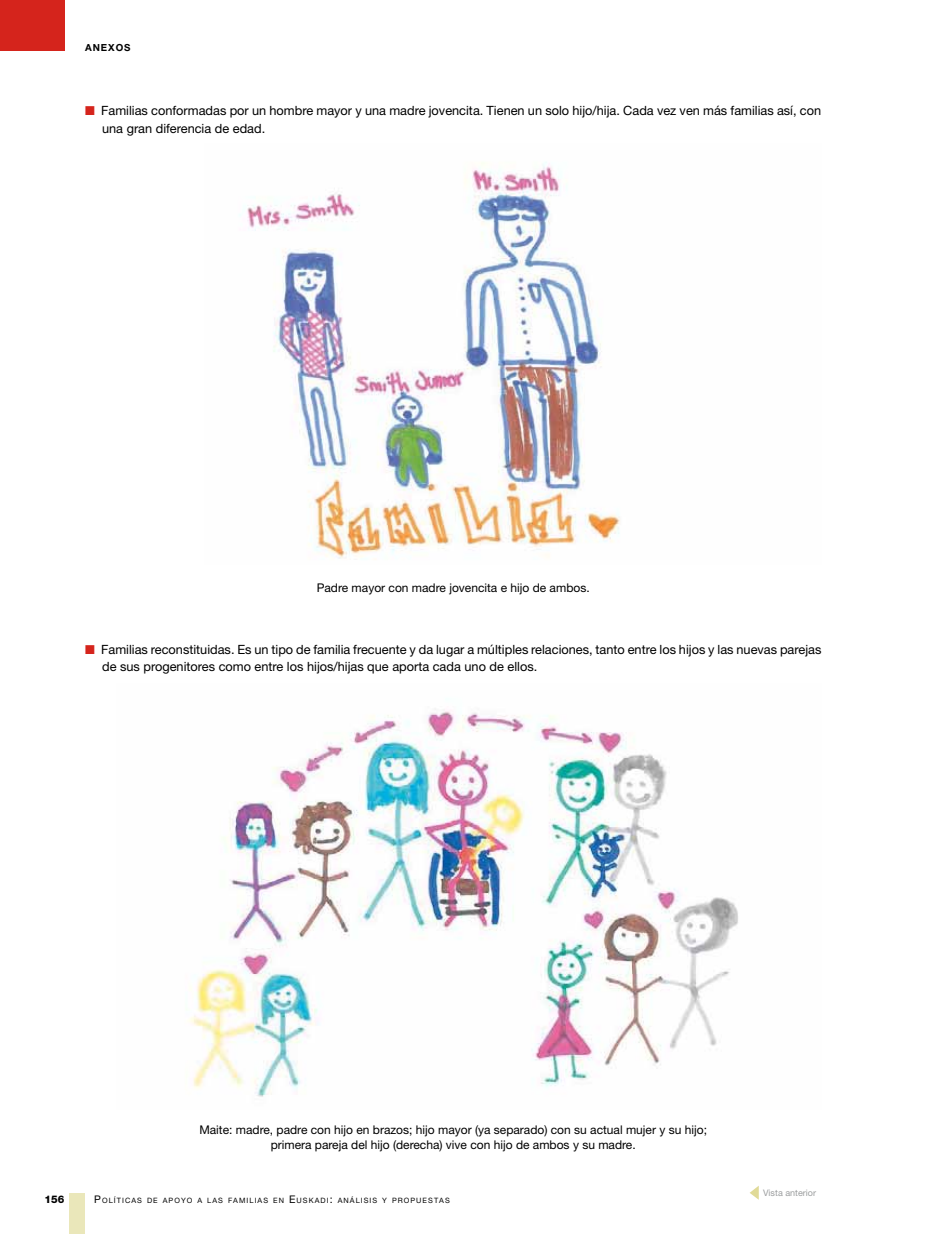
<style>
.page{position:relative;width:949px;height:1234px;background:#fff}
.page>*{position:absolute;margin:0;border:0;box-sizing:border-box;transform-origin:0 0}
.t1{font:12.75px/17.1px "Helvetica Neue LT Std";color:#000}
.t2{font:12px/14.4px "Helvetica Neue LT Std";color:#000;text-align:center}
.t3{font:800 10.5px "Helvetica Neue LT Std";color:#000}
.t4{font:700 9.75px "Helvetica Neue LT Std";letter-spacing:.1em;color:#000}
.t5{font:9px "Helvetica Neue LT Std";color:#9c9e9f}
.t6{font:7.35px "Helvetica Neue LT Std";letter-spacing:.145em;color:#000}
.s1{color:#d5241c}
.s2{font-size:10.5px}
</style>
<div class="page">
<img style="left:239px;top:162px;width:381px;height:398px">
<img style="left:188px;top:709px;width:550px;height:388px">
<div style="left:69px;top:1192px;width:16px;height:41px;background:#eae7ba"></div>
<div style="left:0;top:0;width:65px;height:51px;background:#d5241c"></div>
<svg style="left:749px;top:1186px;width:9px;height:13px"></svg>
<p class="t4" style="left:85px;top:41px;width:47px">ANEXOS</p>
<p class="t1" style="left:102px;top:102px;width:720px;text-indent:-17px"><span class="s1">■</span> Familias conformadas por un hombre mayor y una madre jovencita. Tienen un solo hijo/hija. Cada vez ven más familias así, con una gran diferencia de edad.</p>
<p class="t2" style="left:316px;top:580px;width:274px">Padre mayor con madre jovencita e hijo de ambos.</p>
<p class="t1" style="left:102px;top:640px;width:720px;text-indent:-17px"><span class="s1">■</span> Familias reconstituidas. Es un tipo de familia frecuente y da lugar a múltiples relaciones, tanto entre los hijos y las nuevas parejas de sus progenitores como entre los hijos/hijas que aporta cada uno de ellos.</p>
<p class="t2" style="left:199px;top:1122px;width:509px">Maite: madre, padre con hijo en brazos; hijo mayor (ya separado) con su actual mujer y su hijo; primera pareja del hijo (derecha) vive con hijo de ambos y su madre.</p>
<p class="t3" style="left:45px;top:1192px;width:21px">156</p>
<p class="t6" style="left:94px;top:1195px;width:357px"><span class="s2">P</span>OLÍTICAS DE APOYO A LAS FAMILIAS EN <span class="s2">E</span> USKADI<span class="s2">:</span> ANÁLISIS Y PROPUESTAS</p>
<p class="t5" style="left:763px;top:1187px;width:54px">Vista anterior</p>
</div>
